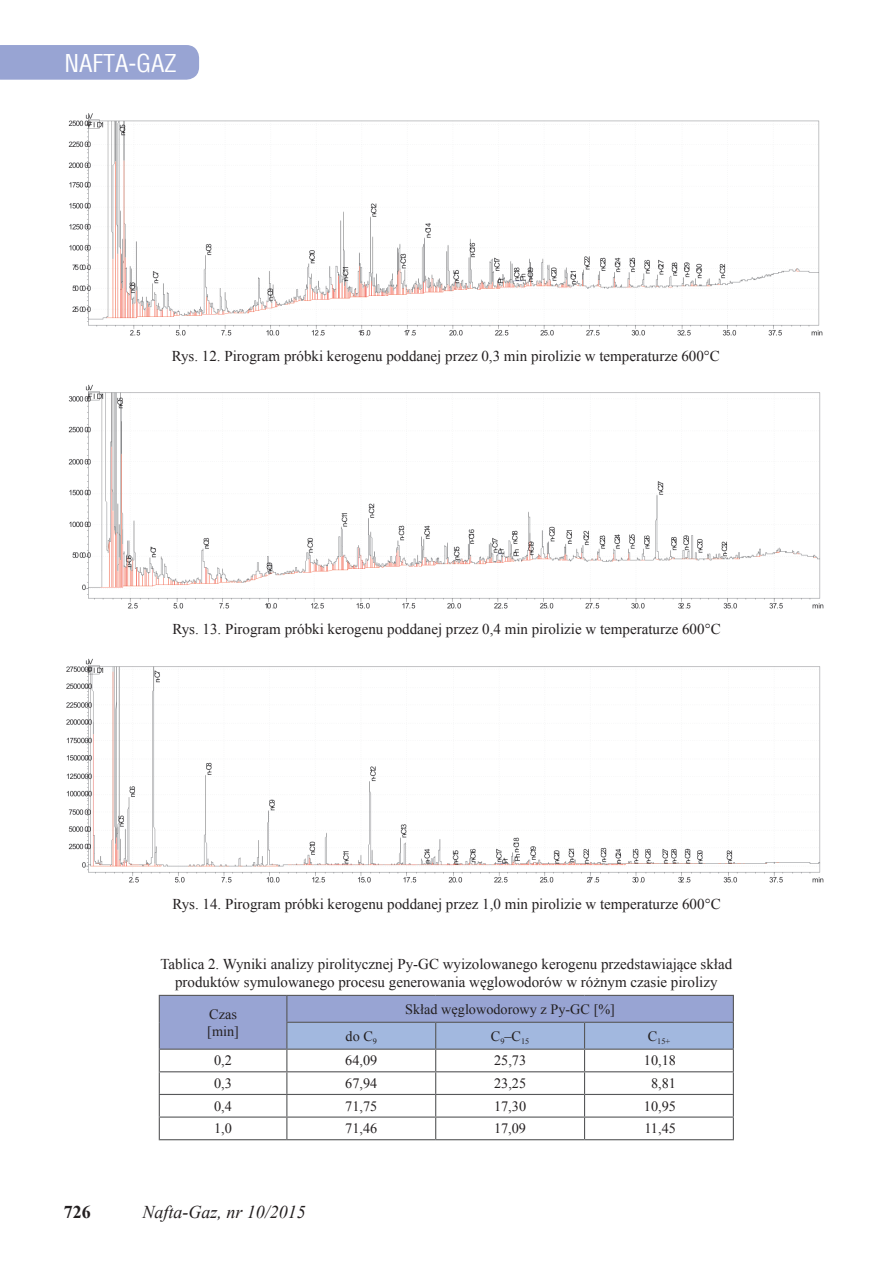
<style>
.page{position:relative;width:893px;height:1263px;background:#fff}
.page>*{position:absolute;margin:0;border:0;box-sizing:border-box;transform-origin:0 0}
.t1{font:24px "Switzerland Condensed";color:#fff}
.t2{font:italic 18px "Times New Roman";color:#231f20}
.t3{font:700 18px "Times New Roman";color:#231f20}
.t4{font:15px/18px "Times New Roman";color:#231f20;text-align:center}
.t5{font:14.25px/17.1px "Times New Roman";color:#231f20}
.t6{font:8.25px "Times New Roman";color:#231f20}
</style>
<div class="page">
<div style="left:0;top:45px;width:199px;height:35px;background:#98a4d3"></div>
<hr style="left:159px;top:1139px;width:128px;height:1px;background:#57585a">
<hr style="left:287px;top:1139px;width:149px;height:1px;background:#57585a">
<hr style="left:436px;top:1139px;width:149px;height:1px;background:#57585a">
<svg style="left:159px;top:995px;width:575px;height:144px"></svg>
<hr style="left:585px;top:1139px;width:149px;height:1px;background:#57585a">
<img style="left:68px;top:384px;width:756px;height:225px">
<img style="left:66px;top:658px;width:758px;height:225px">
<img style="left:68px;top:113px;width:755px;height:223px">
<h1 class="t1" style="left:64px;top:49px;width:114px">NAFTA-GAZ</h1>
<p class="t4" style="left:172px;top:346px;width:550px">Rys. 12. Pirogram próbki kerogenu poddanej przez 0,3 min pirolizie w temperaturze 600°C</p>
<p class="t4" style="left:172px;top:620px;width:550px">Rys. 13. Pirogram próbki kerogenu poddanej przez 0,4 min pirolizie w temperaturze 600°C</p>
<p class="t4" style="left:172px;top:894px;width:550px">Rys. 14. Pirogram próbki kerogenu poddanej przez 1,0 min pirolizie w temperaturze 600°C</p>
<p class="t4" style="left:160px;top:955px;width:573px">Tablica 2. Wyniki analizy pirolitycznej Py-GC wyizolowanego kerogenu przedstawiające skład produktów symulowanego procesu generowania węglowodorów w różnym czasie pirolizy</p>
<p class="t5" style="left:207px;top:1005px;width:33px">Czas [min]</p>
<p class="t5" style="left:405px;top:1000px;width:211px">Skład węglowodorowy z Py-GC [%]</p>
<p class="t5" style="left:346px;top:1027px;width:33px">do C<sub>9</sub></p>
<p class="t5" style="left:491px;top:1027px;width:40px">C<sub>9</sub>–C<sub>15</sub></p>
<p class="t6" style="left:648px;top:1035px;width:24px"><sup>C</sup>15+</p>
<p class="t5" style="left:214px;top:1052px;width:19px">0,2</p>
<p class="t5" style="left:345px;top:1052px;width:34px">64,09</p>
<p class="t5" style="left:494px;top:1052px;width:34px">25,73</p>
<p class="t5" style="left:644px;top:1052px;width:34px">10,18</p>
<p class="t5" style="left:214px;top:1074px;width:19px">0,3</p>
<p class="t5" style="left:345px;top:1074px;width:34px">67,94</p>
<p class="t5" style="left:494px;top:1074px;width:34px">23,25</p>
<p class="t5" style="left:651px;top:1074px;width:26px">8,81</p>
<p class="t5" style="left:214px;top:1097px;width:19px">0,4</p>
<p class="t5" style="left:345px;top:1097px;width:34px">71,75</p>
<p class="t5" style="left:494px;top:1097px;width:34px">17,30</p>
<p class="t5" style="left:644px;top:1097px;width:34px">10,95</p>
<p class="t5" style="left:214px;top:1120px;width:19px">1,0</p>
<p class="t5" style="left:345px;top:1120px;width:34px">71,46</p>
<p class="t5" style="left:494px;top:1120px;width:34px">17,09</p>
<p class="t5" style="left:644px;top:1120px;width:33px">11,45</p>
<p class="t3" style="left:64px;top:1199px;width:28px">726</p>
<p class="t2" style="left:142px;top:1200px;width:165px">Nafta-Gaz, nr 10/2015</p>
</div>
